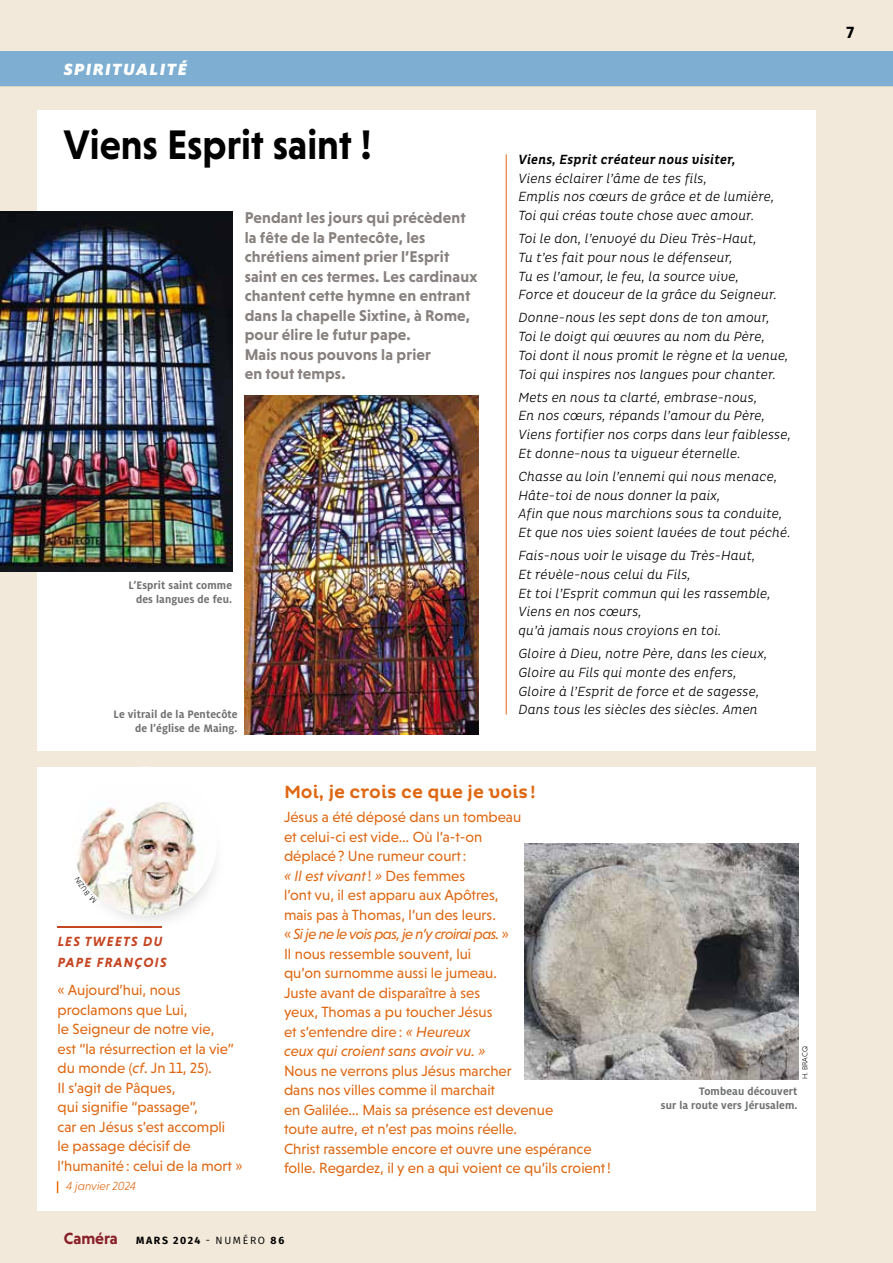
<style>
.page{position:relative;width:893px;height:1263px;background:#f3e9da}
.page>*{position:absolute;margin:0;border:0;box-sizing:border-box;transform-origin:0 0}
.t1{font:700 42px "Niveau Grotesk";color:#000;scale:.94 1}
.t2{font:500 18px "Pluto";color:#df6711}
.t3{font:italic 900 18px "Milo OT";letter-spacing:.07em;color:#fff}
.t4{font:700 16.5px "Pluto Cond";color:#000}
.t5{font:700 15.9px/19.5px "Niveau Grotesk";letter-spacing:.01em;color:#87817f}
.t6{font:15px/19.5px "Niveau Grotesk";color:#df6711}
.t7{font:italic 300 13.5px/18.8px "Pluto Cond";letter-spacing:.01em;color:#000}
.t8{font:italic 500 13.5px "Pluto Cond";letter-spacing:.01em;color:#000}
.t9{font:italic 700 13.5px/21px "Niveau Grotesk";letter-spacing:.095em;color:#c54623}
.t10{font:700 12px/14.2px "Milo OT";letter-spacing:.01em;color:#707172;text-align:right;scale:.95 1}
.t11{font:italic 300 12px "Niveau Grotesk";color:#df6711}
.t12{font:700 10.5px "Fira Sans";letter-spacing:.15em;color:#000}
.t13{font:300 7.5px "Niveau Grotesk";letter-spacing:.005em;color:#000}
.s1{font-style:italic}
.s2{font-family:"Niveau Grotesk";font-size:16.5px;color:#88202a}
.s3{font-weight:400}
</style>
<div class="page">
<hr style="left:0;top:85px;width:893px;height:1px;background:#87888a">
<div style="left:0;top:51px;width:893px;height:34px;background:#7eafd2"></div>
<div style="left:37px;top:111px;width:778px;height:640px;background:#fff"></div>
<div style="left:37px;top:767px;width:778px;height:443px;background:#fff"></div>
<hr style="left:58px;top:926px;width:103px;height:2px;background:#c54623">
<svg style="left:57px;top:1181px;width:1px;height:12px"></svg>
<img style="left:121px;top:911px;width:64px;height:17px">
<img style="left:121px;top:926px;width:40px;height:2px">
<img style="left:77px;top:802px;width:92px;height:70px">
<img style="left:169px;top:802px;width:46px;height:109px">
<img style="left:79px;top:872px;width:90px;height:43px">
<img style="left:244px;top:396px;width:235px;height:338px">
<img style="left:0;top:212px;width:233px;height:360px">
<img style="left:524px;top:843px;width:274px;height:237px">
<hr style="left:506px;top:154px;width:1px;height:561px;background:#df6711">
<svg style="left:79px;top:876px;width:18px;height:27px"></svg>
<h2 class="t3" style="left:64px;top:58px;width:125px">SPIRITUALITÉ</h2>
<h1 class="t1" style="left:64px;top:121px;width:329px">Viens Esprit saint !</h1>
<p class="t5" style="left:245px;top:208px;width:234px">Pendant les jours qui précèdent la fête de la Pentecôte, les chrétiens aiment prier l’Esprit saint en ces termes. Les cardinaux chantent cette hymne en entrant dans la chapelle Sixtine, à Rome, pour élire le futur pape.<br>Mais nous pouvons la prier<br>en tout temps.</p>
<p class="t10" style="left:128px;top:578px;width:111px">L’Esprit saint comme des langues de feu.</p>
<p class="t10" style="left:114px;top:707px;width:132px">Le vitrail de la Pentecôte de l’église de Maing.</p>
<p class="t8" style="left:518px;top:152px;width:219px">Viens, Esprit créateur nous visiter,</p>
<p class="t7" style="left:518px;top:169px;width:257px">Viens éclairer l’âme de tes fils,<br>Emplis nos cœurs de grâce et de lumière,<br>Toi qui créas toute chose avec amour.</p>
<p class="t7" style="left:518px;top:229px;width:260px">Toi le don, l’envoyé du Dieu Très-Haut,<br>Tu t’es fait pour nous le défenseur,<br>Tu es l’amour, le feu, la source vive, Force et douceur de la grâce du Seigneur.</p>
<p class="t7" style="left:518px;top:308px;width:271px">Donne-nous les sept dons de ton amour, Toi le doigt qui œuvres au nom du Père,<br>Toi dont il nous promit le règne et la venue, Toi qui inspires nos langues pour chanter.</p>
<p class="t7" style="left:518px;top:388px;width:274px">Mets en nous ta clarté, embrase-nous,<br>En nos cœurs, répands l’amour du Père, Viens fortifier nos corps dans leur faiblesse, Et donne-nous ta vigueur éternelle.</p>
<p class="t7" style="left:518px;top:467px;width:274px">Chasse au loin l’ennemi qui nous menace, Hâte-toi de nous donner la paix,<br>Afin que nous marchions sous ta conduite, Et que nos vies soient lavées de tout péché.</p>
<p class="t7" style="left:518px;top:546px;width:254px">Fais-nous voir le visage du Très-Haut,<br>Et révèle-nous celui du Fils,<br>Et toi l’Esprit commun qui les rassemble,<br>Viens en nos cœurs,<br>qu’à jamais nous croyions en toi.</p>
<p class="t7" style="left:518px;top:644px;width:250px">Gloire à Dieu, notre Père, dans les cieux, Gloire au Fils qui monte des enfers, Gloire à l’Esprit de force et de sagesse, Dans tous les siècles des siècles. Amen</p>
<p class="t9" style="left:58px;top:931px;width:111px">LES TWEETS DU<br>PAPE FRANÇOIS</p>
<p class="t6" style="left:58px;top:980px;width:187px">« Aujourd’hui, nous proclamons que Lui,<br>le Seigneur de notre vie,<br>est “la résurrection et la vie” du monde (<span class="s1">cf</span>. Jn 11, 25).<br>Il s’agit de Pâques,<br>qui signifie “passage”,<br>car en Jésus s’est accompli<br>le passage décisif de l’humanité : celui de la mort »</p>
<p class="t11" style="left:66px;top:1179px;width:72px">4 janvier 2024</p>
<h2 class="t2" style="left:284px;top:782px;width:253px">Moi, je crois ce que je vois !</h2>
<p class="t6" style="left:284px;top:807px;width:239px">Jésus a été déposé dans un tombeau et celui-ci est vide… Où l’a-t-on déplacé ? Une rumeur court :<br><span class="s1">« Il est vivant</span> ! <span class="s1">»</span> Des femmes<br>l’ont vu, il est apparu aux Apôtres, mais pas à Thomas, l’un des leurs.<br>« <span class="s1">Si je ne le vois pas, je n’y croirai pas.</span> »<br>Il nous ressemble souvent, lui<br>qu’on surnomme aussi le jumeau.<br>Juste avant de disparaître à ses<br>yeux, Thomas a pu toucher Jésus<br>et s’entendre dire : <span class="s1">« Heureux<br>ceux qui croient sans avoir vu. »</span></p>
<p class="t6" style="left:284px;top:1060px;width:328px">Nous ne verrons plus Jésus marcher<br>dans nos villes comme il marchait<br>en Galilée… Mais sa présence est devenue<br>toute autre, et n’est pas moins réelle.<br>Christ rassemble encore et ouvre une espérance folle. Regardez, il y en a qui voient ce qu’ils croient !</p>
<p class="t12" style="left:64px;top:1231px;width:222px"><span class="s2">Caméra</span> MARS 2024 <span class="s3">- NUMÉRO</span> 86</p>
<p class="t13" style="left:801px;top:1079px;width:35px;rotate:-90deg">H. BRACQ</p>
<p class="t10" style="left:661px;top:1084px;width:145px">Tombeau découvert<br>sur la route vers Jérusalem.</p>
<p class="t4" style="left:846px;top:23px;width:10px">7</p>
</div>
